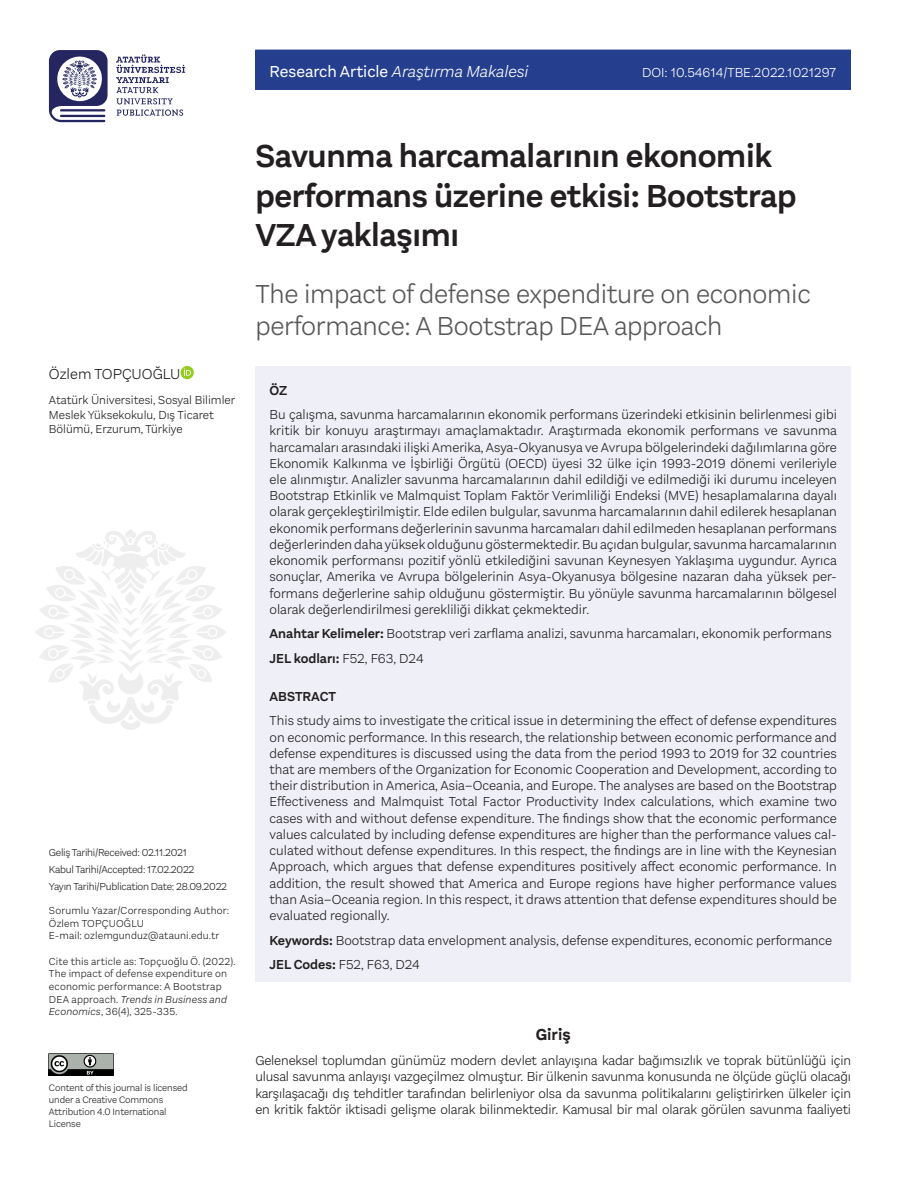
<style>
.page{position:relative;width:915px;height:1191px;background:#fff}
.page>*{position:absolute;margin:0;border:0;box-sizing:border-box;transform-origin:0 0}
.t1{font:600 33px/39.6px "Aestetico";letter-spacing:-.01em;color:#231f20}
.t2{font:300 27px/32.4px "Aestetico";letter-spacing:-.01em;color:#57585a}
.t3{font:italic 300 16.5px "Aestetico";color:#fff}
.t4{font:600 16.5px "Aestetico";color:#231f20}
.t5{font:300 15px "Aestetico";color:#231f20}
.t6{font:300 13.5px/16.2px "Aestetico";color:#231f20;text-align:justify}
.t7{font:300 13.5px "Aestetico";color:#fff}
.t8{font:600 13.5px "Aestetico";color:#231f20}
.t9{font:300 12px/14.4px "Aestetico";color:#231f20}
.t10{font:300 10.5px/12.6px "Aestetico";letter-spacing:.01em;color:#231f20}
.t11{font:300 10.5px/16.8px "Aestetico";letter-spacing:-.025em;color:#231f20}
.t12{font:300 9.75px/12px "Aestetico";letter-spacing:-.01em;color:#231f20}
.s1{font-weight:400;font-style:normal}
.s2{font-style:italic}
.s3{font-weight:600}
.s4{font-weight:700}
</style>
<div class="page">
<svg style="left:35px;top:529px;width:191px;height:201px"></svg>
<img style="left:49px;top:1053px;width:65px;height:22px">
<svg style="left:116px;top:54px;width:69px;height:62px"></svg>
<svg style="left:49px;top:50px;width:58px;height:72px"></svg>
<div style="left:255px;top:50px;width:595px;height:39px;background:#253f8e"></div>
<div style="left:255px;top:366px;width:595px;height:48px;background:#eff0f7"></div>
<div style="left:255px;top:392px;width:595px;height:234px;background:#eff0f7"></div>
<div style="left:255px;top:611px;width:595px;height:48px;background:#eff0f7"></div>
<div style="left:255px;top:636px;width:595px;height:39px;background:#eff0f7"></div>
<div style="left:255px;top:672px;width:595px;height:48px;background:#eff0f7"></div>
<div style="left:255px;top:698px;width:595px;height:234px;background:#eff0f7"></div>
<div style="left:255px;top:918px;width:595px;height:47px;background:#eff0f7"></div>
<div style="left:255px;top:942px;width:595px;height:39px;background:#eff0f7"></div>
<svg style="left:180px;top:366px;width:14px;height:13px"></svg>
<svg style="left:184px;top:368px;width:7px;height:7px"></svg>
<p class="t3" style="left:269px;top:62px;width:260px"><span class="s1">Research Article</span> Araştırma Makalesi</p>
<p class="t7" style="left:642px;top:65px;width:195px">doi : 10.54614/TBE.2022.1021297</p>
<p class="t5" style="left:49px;top:366px;width:133px">Özlem TOPÇUOĞLU</p>
<p class="t9" style="left:49px;top:393px;width:188px">Atatürk Üniversitesi, Sosyal Bilimler<br>Meslek Yüksekokulu, Dış Ticaret<br>Bölümü, Erzurum, Türkiye</p>
<p class="t11" style="left:49px;top:844px;width:180px">Geliş Tarihi/Received: 02.11.2021<br>Kabul Tarihi/Accepted: 17.02.2022<br>Yayın Tarihi/Publication Date: 28.09.2022</p>
<p class="t10" style="left:49px;top:904px;width:182px">Sorumlu Yazar/Corresponding Author:<br>Özlem TOPÇUOĞLU<br>E-mail: ozlemgunduz@atauni.edu.tr</p>
<p class="t10" style="left:49px;top:955px;width:188px">Cite this article as: Topçuoğlu Ö. (2022).<br>The impact of defense expenditure on economic performance: A Bootstrap DEA approach. <span class="s2">Trends in Business and Economics</span>, 36(4), 325-335.</p>
<p class="t12" style="left:49px;top:1081px;width:140px">Content of this journal is licensed under a Creative Commons<br>Attribution 4.0 International<br>License</p>
<h1 class="t1" style="left:255px;top:137px;width:542px">Savunma harcamalarının ekonomik performans üzerine etkisi: Bootstrap<br>VZA yaklaşımı</h1>
<h2 class="t2" style="left:255px;top:277px;width:556px">The impact of defense expenditure on economic performance: A Bootstrap DEA approach</h2>
<p class="t8" style="left:269px;top:382px;width:19px">ÖZ</p>
<p class="t6" style="left:269px;top:406px;width:568px">Bu çalışma, savunma harcamalarının ekonomik performans üzerindeki etkisinin belirlenmesi gibi kritik bir konuyu araştırmayı amaçlamaktadır. Araştırmada ekonomik performans ve savunma harcamaları arasındaki ilişki Amerika, Asya-Okyanusya ve Avrupa bölgelerindeki dağılımlarına göre Ekonomik Kalkınma ve İşbirliği Örgütü (OECD) üyesi 32 ülke için 1993-2019 dönemi verileriyle ele alınmıştır. Analizler savunma harcamalarının dahil edildiği ve edilmediği iki durumu inceleyen Bootstrap Etkinlik ve Malmquist Toplam Faktör Verimliliği Endeksi (MVE) hesaplamalarına dayalı olarak gerçekleştirilmiştir. Elde edilen bulgular, savunma harcamalarının dahil edilerek hesaplanan ekonomik performans değerlerinin savunma harcamaları dahil edilmeden hesaplanan performans değerlerinden daha yüksek olduğunu göstermektedir. Bu açıdan bulgular, savunma harcamalarının ekonomik performansı pozitif yönlü etkilediğini savunan Keynesyen Yaklaşıma uygundur. Ayrıca sonuçlar, Amerika ve Avrupa bölgelerinin Asya-Okyanusya bölgesine nazaran daha yüksek per&shy;formans değerlerine sahip olduğunu göstermiştir. Bu yönüyle savunma harcamalarının bölgesel olarak değerlendirilmesi gerekliliği dikkat çekmektedir.</p>
<p class="t6" style="left:269px;top:621px;width:563px;line-height:24.8px"><span class="s3">Anahtar Kelimeler:</span> Bootstrap veri zarflama analizi, savunma harcamaları, ekonomik performans<br><span class="s3">JEL kodları:</span> F52, F63, D24</p>
<p class="t8" style="left:269px;top:688px;width:68px">ABSTRACT</p>
<p class="t6" style="left:269px;top:713px;width:568px">This study aims to investigate the critical issue in determining the effect of defense expenditures on economic performance. In this research, the relationship between economic performance and defense expenditures is discussed using the data from the period 1993 to 2019 for 32 countries that are members of the Organization for Economic Cooperation and Development, according to their distribution in America, Asia–Oceania, and Europe. The analyses are based on the Bootstrap Effectiveness and Malmquist Total Factor Productivity Index calculations, which examine two cases with and without defense expenditure. The findings show that the economic performance values calculated by including defense expenditures are higher than the performance values cal&shy;culated without defense expenditures. In this respect, the findings are in line with the Keynesian Approach, which argues that defense expenditures positively affect economic performance. In addition, the result showed that America and Europe regions have higher performance values than Asia–Oceania region. In this respect, it draws attention that defense expenditures should be evaluated regionally.</p>
<p class="t6" style="left:269px;top:927px;width:564px;line-height:24.8px"><span class="s3">Keywords:</span> Bootstrap data envelopment analysis, defense expenditures, economic performance<br><span class="s3">JEL Codes:</span> F52, F63, D24</p>
<p class="t4" style="left:535px;top:1024px;width:36px"><span class="s4">G</span>i̇ri̇<span class="s4">ş</span></p>
<p class="t6" style="left:255px;top:1052px;width:597px">Geleneksel toplumdan günümüz modern devlet anlayışına kadar bağımsızlık ve toprak bütünlüğü için ulusal savunma anlayışı vazgeçilmez olmuştur. Bir ülkenin savunma konusunda ne ölçüde güçlü olacağı karşılaşacağı dış tehditler tarafından belirleniyor olsa da savunma politikalarını geliştirirken ülkeler için en kritik faktör iktisadi gelişme olarak bilinmektedir. Kamusal bir mal olarak görülen savunma faaliyeti</p>
</div>
